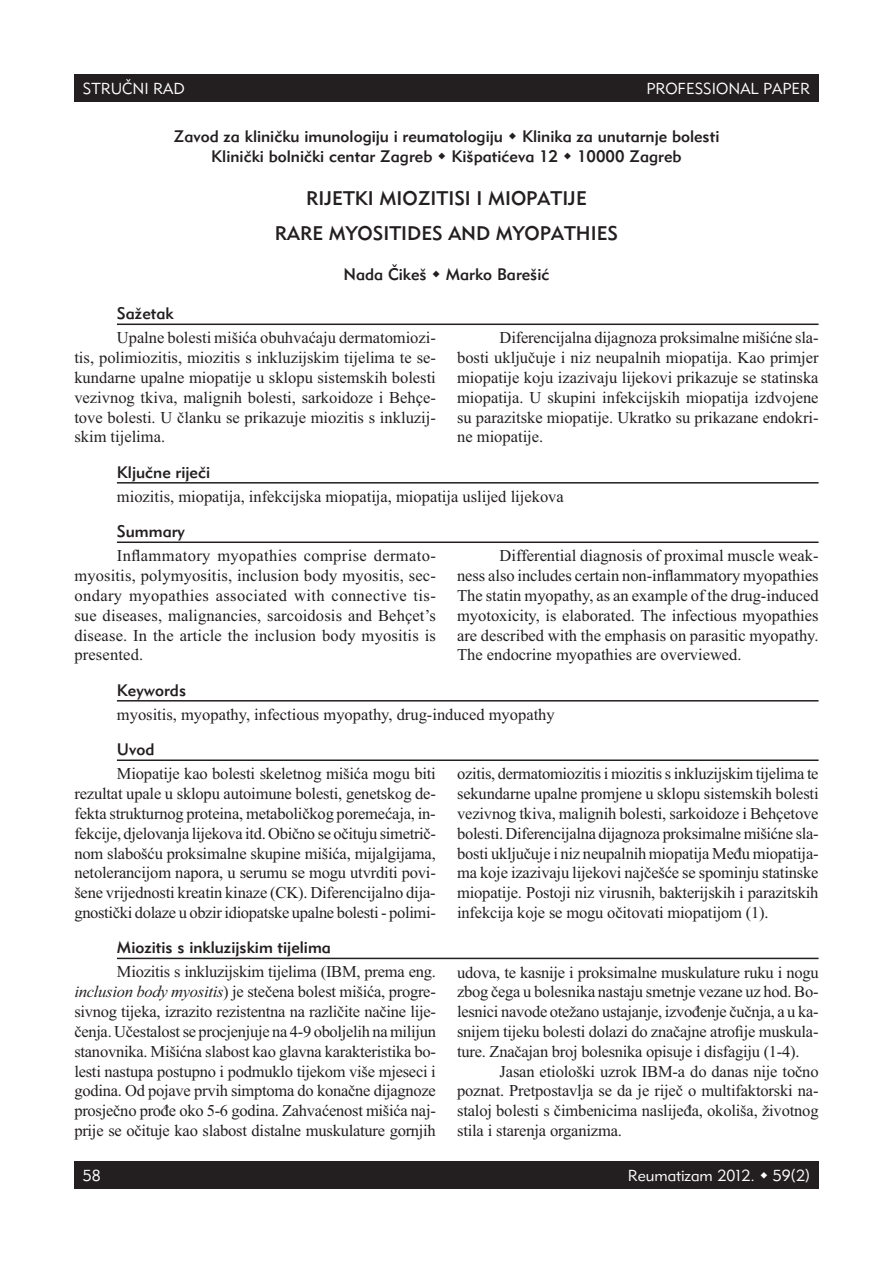
<style>
.page{position:relative;width:893px;height:1263px;background:#fff}
.page>*{position:absolute;margin:0;border:0;box-sizing:border-box;transform-origin:0 0}
.t1{font:19.5px/34.2px "Geometric 415 BT Medium A";color:#231f20;text-align:center}
.t2{font:16.5px/19.8px "Times New Roman";color:#231f20;text-align:justify}
.t3{font:16.5px/20px "Geometric 415 BT Medium A";color:#231f20;text-align:center}
.t4{font:15.75px "Geometric 415 BT Lite A";color:#fff}
.s1{font-style:italic}
</style>
<div class="page">
<div style="left:74px;top:1161px;width:745px;height:27px;background:#231f20"></div>
<div style="left:74px;top:74px;width:745px;height:28px;background:#231f20"></div>
<hr style="left:117px;top:323px;width:702px;height:2px;background:#231f20">
<hr style="left:117px;top:482px;width:702px;height:2px;background:#231f20">
<hr style="left:117px;top:541px;width:702px;height:2px;background:#231f20">
<hr style="left:117px;top:700px;width:702px;height:1px;background:#231f20">
<hr style="left:117px;top:759px;width:702px;height:2px;background:#231f20">
<hr style="left:117px;top:958px;width:702px;height:1px;background:#231f20">
<p class="t4" style="left:83px;top:83px;width:103px">STRUČNI RAD</p>
<p class="t4" style="left:646px;top:83px;width:165px">PROFESSIONAL PAPER</p>
<p class="t3" style="left:173px;top:128px;width:547px">Zavod za kliničku imunologiju i reumatologiju Klinika za unutarnje bolesti<br>Klinički bolnički centar Zagreb Kišpatićeva 12 10000 Zagreb</p>
<p class="t1" style="left:275px;top:183px;width:345px">RIJETKI MIOZITISI I MIOPATIJE<br>RARE MYOSITIDES AND MYOPATHIES</p>
<p class="t3" style="left:343px;top:265px;width:208px">Nada Čikeš Marko Barešić</p>
<p class="t3" style="left:117px;top:305px;width:58px">Sažetak</p>
<p class="t2" style="left:74px;top:329px;width:363px;text-indent:43px">Upalne bolesti mišića obuhvaćaju dermatomiozi&shy;tis, polimiozitis, miozitis s inkluzijskim tijelima te se&shy;kundarne upalne miopatije u sklopu sistemskih bolesti vezivnog tkiva, malignih bolesti, sarkoidoze i Behçe&shy;tove bolesti. U članku se prikazuje miozitis s inkluzij&shy;skim tijelima.</p>
<p class="t2" style="left:457px;top:329px;width:363px;text-indent:43px">Diferencijalna dijagnoza proksimalne mišićne sla&shy;bosti uključuje i niz neupalnih miopatija. Kao primjer miopatije koju izazivaju lijekovi prikazuje se statinska miopatija. U skupini infekcijskih miopatija izdvojene su parazitske miopatije. Ukratko su prikazane endokri&shy;ne miopatije.</p>
<p class="t3" style="left:117px;top:464px;width:95px">Ključne riječi</p>
<p class="t2" style="left:117px;top:488px;width:448px">miozitis, miopatija, infekcijska miopatija, miopatija uslijed lijekova</p>
<p class="t3" style="left:117px;top:523px;width:70px">Summary</p>
<p class="t2" style="left:74px;top:547px;width:363px;text-indent:43px">Inflammatory myopathies comprise dermato&shy;myositis, polymyositis, inclusion body myositis, sec&shy;ondary myopathies associated with connective tis&shy;sue diseases, malignancies, sarcoidosis and Behçet’s disease. In the article the inclusion body myositis is presented.</p>
<p class="t2" style="left:457px;top:547px;width:363px;text-indent:43px">Differential diagnosis of proximal muscle weak&shy;ness also includes certain non-inflammatory myopathies The statin myopathy, as an example of the drug-induced myotoxicity, is elaborated. The infectious myopathies are described with the emphasis on parasitic myopathy.<br>The endocrine myopathies are overviewed.</p>
<p class="t3" style="left:117px;top:682px;width:71px">Keywords</p>
<p class="t2" style="left:117px;top:706px;width:439px">myositis, myopathy, infectious myopathy, drug-induced myopathy</p>
<p class="t3" style="left:117px;top:741px;width:39px">Uvod</p>
<p class="t2" style="left:74px;top:765px;width:363px;text-indent:43px">Miopatije kao bolesti skeletnog mišića mogu biti rezultat upale u sklopu autoimune bolesti, genetskog de&shy;fekta strukturnog proteina, metaboličkog poremećaja, in&shy;fekcije, djelovanja lijekova itd. Obično se očituju simetrič&shy;nom slabošću proksimalne skupine mišića, mijalgijama, netolerancijom napora, u serumu se mogu utvrditi povi&shy;šene vrijednosti kreatin kinaze (CK). Diferencijalno dija&shy;gnostički dolaze u obzir idiopatske upalne bolesti - polimi-</p>
<p class="t2" style="left:457px;top:765px;width:363px">ozitis, dermatomiozitis i miozitis s inkluzijskim tijelima te sekundarne upalne promjene u sklopu sistemskih bolesti vezivnog tkiva, malignih bolesti, sarkoidoze i Behçetove bolesti. Diferencijalna dijagnoza proksimalne mišićne sla&shy;bosti uključuje i niz neupalnih miopatija Među miopatija&shy;ma koje izazivaju lijekovi najčešće se spominju statinske miopatije. Postoji niz virusnih, bakterijskih i parazitskih infekcija koje se mogu očitovati miopatijom (1).</p>
<p class="t3" style="left:117px;top:939px;width:216px">Miozitis s inkluzijskim tijelima</p>
<p class="t2" style="left:74px;top:964px;width:363px;text-indent:43px">Miozitis s inkluzijskim tijelima (IBM, prema eng. <span class="s1">inclusion body myositis</span>) je stečena bolest mišića, progre&shy;sivnog tijeka, izrazito rezistentna na različite načine lije&shy;čenja. Učestalost se procjenjuje na 4-9 oboljelih na milijun stanovnika. Mišićna slabost kao glavna karakteristika bo&shy;lesti nastupa postupno i podmuklo tijekom više mjeseci i godina. Od pojave prvih simptoma do konačne dijagnoze prosječno prođe oko 5-6 godina. Zahvaćenost mišića naj&shy;prije se očituje kao slabost distalne muskulature gornjih</p>
<p class="t2" style="left:457px;top:964px;width:363px">udova, te kasnije i proksimalne muskulature ruku i nogu zbog čega u bolesnika nastaju smetnje vezane uz hod. Bo&shy;lesnici navode otežano ustajanje, izvođenje čučnja, a u ka&shy;snijem tijeku bolesti dolazi do značajne atrofije muskula&shy;ture. Značajan broj bolesnika opisuje i disfagiju (1-4).</p>
<p class="t2" style="left:457px;top:1063px;width:363px;text-indent:43px">Jasan etiološki uzrok IBM-a do danas nije točno poznat. Pretpostavlja se da je riječ o multifaktorski na&shy;staloj bolesti s čimbenicima naslijeđa, okoliša, životnog stila i starenja organizma.</p>
<p class="t4" style="left:83px;top:1169px;width:19px">58</p>
<p class="t4" style="left:628px;top:1169px;width:184px">Reumatizam 2012. 59(2)</p>
</div>
